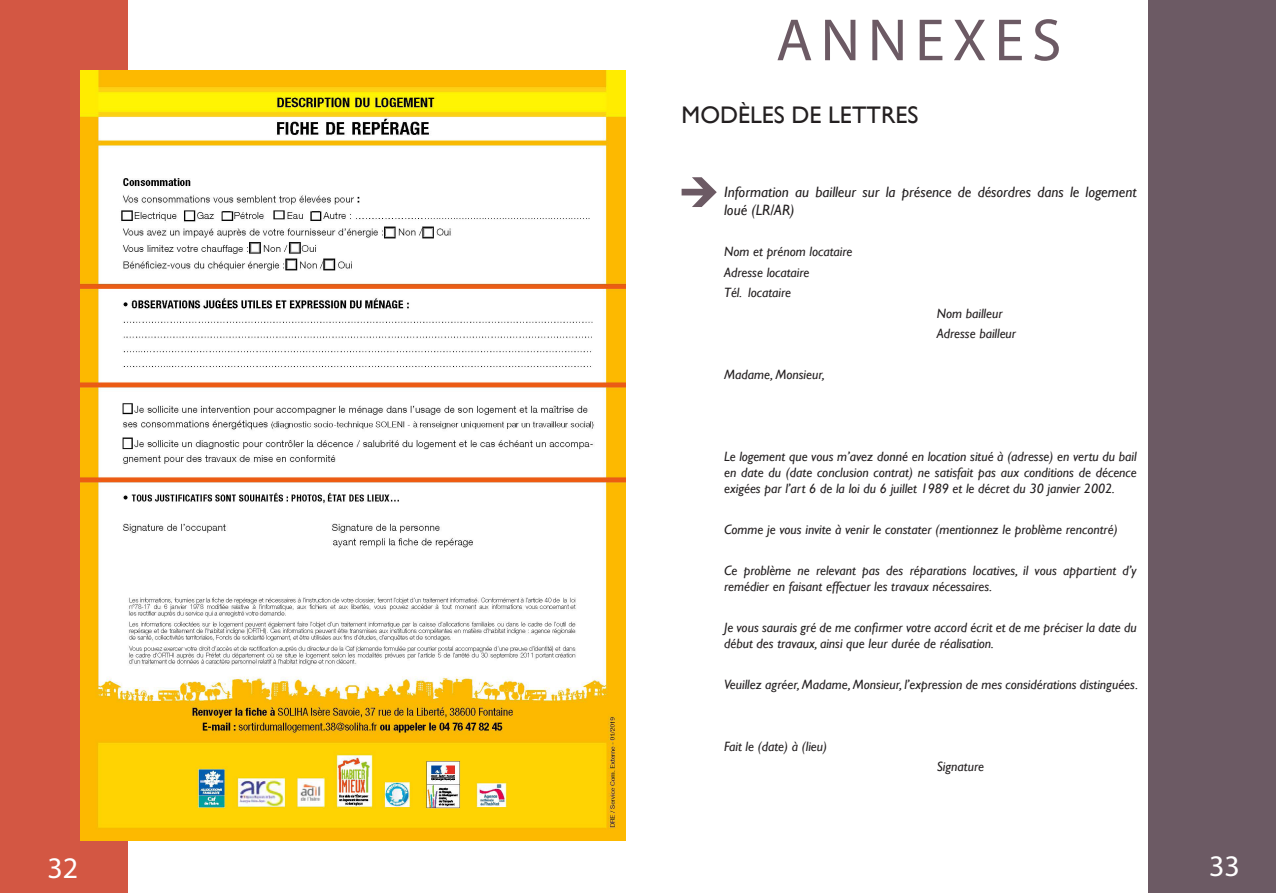
<style>
.page{position:relative;width:1276px;height:893px;background:#fff}
.page>*{position:absolute;margin:0;border:0;box-sizing:border-box;transform-origin:0 0}
.t1{font:60px "Myriad Pro";letter-spacing:.13em;color:#6c5a64}
.t2{font:30px "Myriad Pro";color:#fff}
.t3{font:24px "Gill Sans";color:#231f20}
.t4{font:italic 15px/18px "Gill Sans";color:#231f20}
.t5{font:italic 13.5px/16.2px "Gill Sans";color:#231f20}
</style>
<div class="page">
<div style="left:1148px;top:0;width:128px;height:893px;background:#6c5a64"></div>
<div style="left:0;top:0;width:127px;height:893px;background:#d35743"></div>
<svg style="left:681px;top:177px;width:36px;height:30px"></svg>
<img style="left:81px;top:71px;width:544px;height:770px">
<p class="t1" style="left:776px;top:3px;width:287px">ANNEXES</p>
<p class="t3" style="left:681px;top:101px;width:238px">MODÈLES DE LETTRES</p>
<p class="t4" style="left:724px;top:184px;width:414px">Information au bailleur sur la présence de désordres dans le logement loué (LR/AR)</p>
<p class="t5" style="left:724px;top:244px;width:130px">Nom et prénom locataire</p>
<p class="t5" style="left:724px;top:264px;width:87px">Adresse locataire</p>
<p class="t5" style="left:724px;top:285px;width:68px">Tél. locataire</p>
<p class="t5" style="left:936px;top:305px;width:67px">Nom bailleur</p>
<p class="t5" style="left:936px;top:326px;width:81px">Adresse bailleur</p>
<p class="t5" style="left:724px;top:367px;width:102px">Madame, Monsieur,</p>
<p class="t5" style="left:724px;top:448px;width:414px;text-align:justify">Le logement que vous m’avez donné en location situé à (adresse) en vertu du bail en date du (date conclusion contrat) ne satisfait pas aux conditions de décence exigées par l’art 6 de la loi du 6 juillet 1989 et le décret du 30 janvier 2002.</p>
<p class="t5" style="left:724px;top:522px;width:395px">Comme je vous invite à venir le constater (mentionnez le problème rencontré)</p>
<p class="t5" style="left:724px;top:563px;width:414px">Ce problème ne relevant pas des réparations locatives, il vous appartient d’y remédier en faisant effectuer les travaux nécessaires.</p>
<p class="t5" style="left:724px;top:620px;width:414px">Je vous saurais gré de me confirmer votre accord écrit et de me préciser la date du début des travaux, ainsi que leur durée de réalisation.</p>
<p class="t5" style="left:724px;top:677px;width:415px">Veuillez agréer, Madame, Monsieur, l’expression de mes considérations distinguées.</p>
<p class="t5" style="left:724px;top:738px;width:105px">Fait le (date) à (lieu)</p>
<p class="t5" style="left:936px;top:759px;width:49px">Signature</p>
<p class="t2" style="left:47px;top:849px;width:32px">32</p>
<p class="t2" style="left:1209px;top:848px;width:32px">33</p>
</div>
